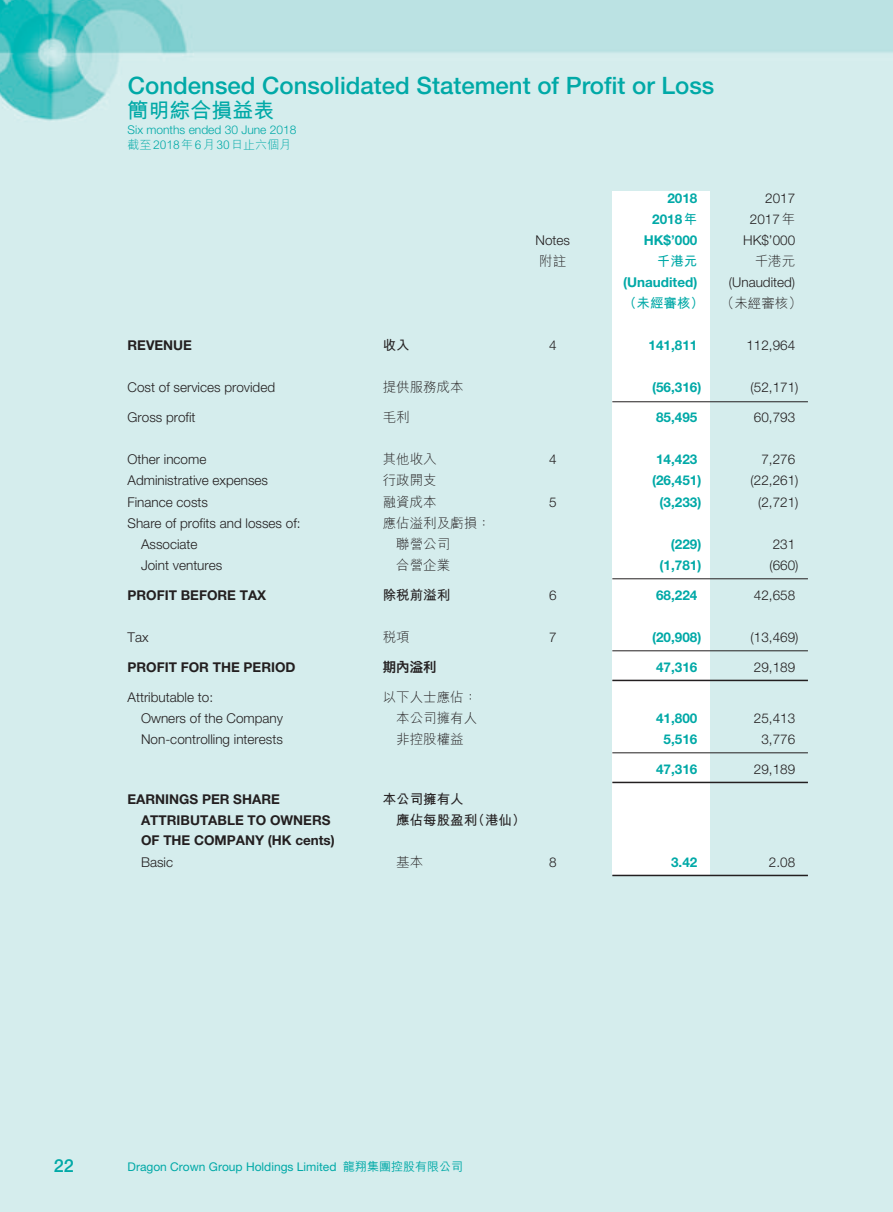
<style>
.page{position:relative;width:893px;height:1212px;background:#d5eded}
.page>*{position:absolute;margin:0;border:0;box-sizing:border-box;transform-origin:0 0}
.t1{font:500 24px "Helvetica Neue LT Std";color:#00a9a7}
.t2{font:700 21px "M Hei HK";color:#00a9a7}
.t3{font:500 18px "Helvetica Neue LT Std";color:#00a9a7}
.t4{font:300 13.5px "Helvetica Neue LT Std";color:#231f20}
.t5{font:700 13.5px "Helvetica Neue LT Std";color:#00a9a7}
.t6{font:700 13.5px "Helvetica Neue LT Std";color:#231f20}
.t7{font:300 13.5px "M Hei HK";color:#231f20}
.t8{font:700 13.5px "M Hei HK";color:#231f20}
.t9{font:700 13.5px "M Hei HK";color:#00a9a7}
.t10{font:13.5px "Hira Kaku Pro N W6";color:#231f20}
.t11{font:12px "Helvetica Neue LT Std";color:#00a9a7}
.t12{font:300 12px "Helvetica Neue LT Std";color:#00a9a7}
.t13{font:300 12px "M Hei HK";color:#00a9a7}
.s1{font-family:"M Hei HK"}
.s2{font-weight:300;color:#231f20}
.s3{font-family:"M Hei HK";font-weight:500}
</style>
<div class="page">
<div style="left:612px;top:191px;width:98px;height:684px;background:#fff"></div>
<hr style="left:612px;top:401px;width:196px;height:1px;background:#231f20">
<hr style="left:612px;top:578px;width:196px;height:1px;background:#231f20">
<hr style="left:612px;top:650px;width:196px;height:1px;background:#231f20">
<hr style="left:612px;top:680px;width:196px;height:1px;background:#231f20">
<hr style="left:612px;top:752px;width:196px;height:1px;background:#231f20">
<hr style="left:612px;top:782px;width:196px;height:1px;background:#231f20">
<hr style="left:612px;top:875px;width:196px;height:1px;background:#231f20">
<h1 class="t1" style="left:128px;top:71px;width:588px">Condensed Consolidated Statement of Profit or Loss</h1>
<h2 class="t2" style="left:128px;top:95px;width:148px">簡明綜合損益表</h2>
<p class="t12" style="left:128px;top:122px;width:170px">Six months ended 30 June 2018</p>
<p class="t13" style="left:128px;top:136px;width:165px">截至 2018年 6月 30日止六個月</p>
<p class="t5" style="left:667px;top:190px;width:32px">2018</p>
<p class="t4" style="left:765px;top:190px;width:32px">2017</p>
<p class="t5" style="left:652px;top:211px;width:47px">2018<span class="s1">年</span></p>
<p class="t4" style="left:750px;top:211px;width:47px">2017<span class="s1">年</span></p>
<p class="t4" style="left:536px;top:232px;width:36px">Notes</p>
<p class="t5" style="left:644px;top:232px;width:55px">HK$’000</p>
<p class="t4" style="left:743px;top:232px;width:54px">HK$’000</p>
<p class="t7" style="left:539px;top:252px;width:28px">附註</p>
<p class="t9" style="left:657px;top:252px;width:42px">千港元</p>
<p class="t7" style="left:755px;top:252px;width:42px">千港元</p>
<p class="t5" style="left:623px;top:274px;width:76px">(Unaudited)</p>
<p class="t4" style="left:729px;top:274px;width:68px">(Unaudited)</p>
<p class="t9" style="left:623px;top:294px;width:180px">（未經審核） <span class="s2">（未經審核）</span></p>
<p class="t6" style="left:128px;top:337px;width:66px">REVENUE</p>
<p class="t8" style="left:383px;top:336px;width:28px">收入</p>
<p class="t4" style="left:549px;top:337px;width:9px">4</p>
<p class="t5" style="left:649px;top:337px;width:50px">141,811</p>
<p class="t4" style="left:746px;top:337px;width:50px">112,964</p>
<p class="t4" style="left:128px;top:379px;width:149px">Cost of services provided</p>
<p class="t7" style="left:383px;top:378px;width:82px">提供服務成本</p>
<p class="t5" style="left:652px;top:379px;width:51px">(56,316)</p>
<p class="t4" style="left:751px;top:379px;width:49px">(52,171)</p>
<p class="t4" style="left:128px;top:409px;width:69px">Gross profit</p>
<p class="t7" style="left:383px;top:408px;width:28px">毛利</p>
<p class="t5" style="left:656px;top:409px;width:43px">85,495</p>
<p class="t4" style="left:754px;top:409px;width:43px">60,793</p>
<p class="t4" style="left:128px;top:451px;width:80px">Other income</p>
<p class="t7" style="left:383px;top:450px;width:55px">其他收入</p>
<p class="t4" style="left:549px;top:451px;width:9px">4</p>
<p class="t5" style="left:656px;top:451px;width:43px">14,423</p>
<p class="t4" style="left:761px;top:451px;width:35px">7,276</p>
<p class="t4" style="left:128px;top:472px;width:142px">Administrative expenses</p>
<p class="t7" style="left:383px;top:471px;width:55px">行政開支</p>
<p class="t5" style="left:652px;top:472px;width:51px">(26,451)</p>
<p class="t4" style="left:751px;top:472px;width:49px">(22,261)</p>
<p class="t4" style="left:128px;top:493px;width:82px">Finance costs</p>
<p class="t7" style="left:383px;top:492px;width:55px">融資成本</p>
<p class="t4" style="left:549px;top:493px;width:9px">5</p>
<p class="t5" style="left:660px;top:493px;width:43px">(3,233)</p>
<p class="t4" style="left:758px;top:493px;width:42px">(2,721)</p>
<p class="t4" style="left:128px;top:514px;width:175px">Share of profits and losses of:</p>
<p class="t7" style="left:383px;top:513px;width:109px">應佔溢利及虧損：</p>
<p class="t4" style="left:141px;top:535px;width:58px">Associate</p>
<p class="t7" style="left:396px;top:534px;width:55px">聯營公司</p>
<p class="t5" style="left:671px;top:535px;width:32px">(229)</p>
<p class="t4" style="left:773px;top:535px;width:24px">231</p>
<p class="t4" style="left:141px;top:556px;width:83px">Joint ventures</p>
<p class="t7" style="left:396px;top:555px;width:55px">合營企業</p>
<p class="t5" style="left:660px;top:556px;width:43px">(1,781)</p>
<p class="t4" style="left:769px;top:556px;width:31px">(660)</p>
<p class="t6" style="left:128px;top:586px;width:140px">PROFIT BEFORE TAX</p>
<p class="t8" style="left:383px;top:585px;width:69px">除稅前溢利</p>
<p class="t4" style="left:549px;top:586px;width:9px">6</p>
<p class="t5" style="left:656px;top:586px;width:43px">68,224</p>
<p class="t4" style="left:754px;top:586px;width:43px">42,658</p>
<p class="t4" style="left:128px;top:628px;width:23px">Tax</p>
<p class="t7" style="left:383px;top:627px;width:29px">稅項</p>
<p class="t4" style="left:549px;top:628px;width:9px">7</p>
<p class="t5" style="left:652px;top:628px;width:51px">(20,908)</p>
<p class="t4" style="left:751px;top:628px;width:49px">(13,469)</p>
<p class="t6" style="left:128px;top:658px;width:169px">PROFIT FOR THE PERIOD</p>
<p class="t10" style="left:383px;top:654px;width:56px">期內溢利</p>
<p class="t5" style="left:656px;top:658px;width:43px">47,316</p>
<p class="t4" style="left:754px;top:658px;width:43px">29,189</p>
<p class="t4" style="left:128px;top:688px;width:87px">Attributable to:</p>
<p class="t7" style="left:383px;top:687px;width:96px">以下人士應佔：</p>
<p class="t4" style="left:141px;top:709px;width:144px">Owners of the Company</p>
<p class="t7" style="left:396px;top:708px;width:82px">本公司擁有人</p>
<p class="t5" style="left:656px;top:709px;width:43px">41,800</p>
<p class="t4" style="left:754px;top:709px;width:43px">25,413</p>
<p class="t4" style="left:141px;top:730px;width:143px">Non-controlling interests</p>
<p class="t7" style="left:396px;top:729px;width:69px">非控股權益</p>
<p class="t5" style="left:664px;top:730px;width:35px">5,516</p>
<p class="t4" style="left:761px;top:730px;width:35px">3,776</p>
<p class="t5" style="left:656px;top:760px;width:43px">47,316</p>
<p class="t4" style="left:754px;top:760px;width:43px">29,189</p>
<p class="t6" style="left:128px;top:790px;width:154px">EARNINGS PER SHARE</p>
<p class="t8" style="left:383px;top:789px;width:83px">本公司擁有人</p>
<p class="t6" style="left:141px;top:811px;width:191px">ATTRIBUTABLE TO OWNERS</p>
<p class="t8" style="left:396px;top:810px;width:131px">應佔每股盈利（港仙）</p>
<p class="t6" style="left:141px;top:831px;width:195px">OF THE COMPANY (HK cents)</p>
<p class="t4" style="left:141px;top:853px;width:34px">Basic</p>
<p class="t7" style="left:396px;top:852px;width:28px">基本</p>
<p class="t4" style="left:549px;top:853px;width:9px">8</p>
<p class="t5" style="left:671px;top:853px;width:28px">3.42</p>
<p class="t4" style="left:769px;top:853px;width:28px">2.08</p>
<h3 class="t3" style="left:54px;top:1154px;width:22px">22</h3>
<p class="t11" style="left:128px;top:1159px;width:337px">Dragon Crown Group Holdings Limited <span class="s3">龍翔集團控股有限公司</span></p>
</div>
